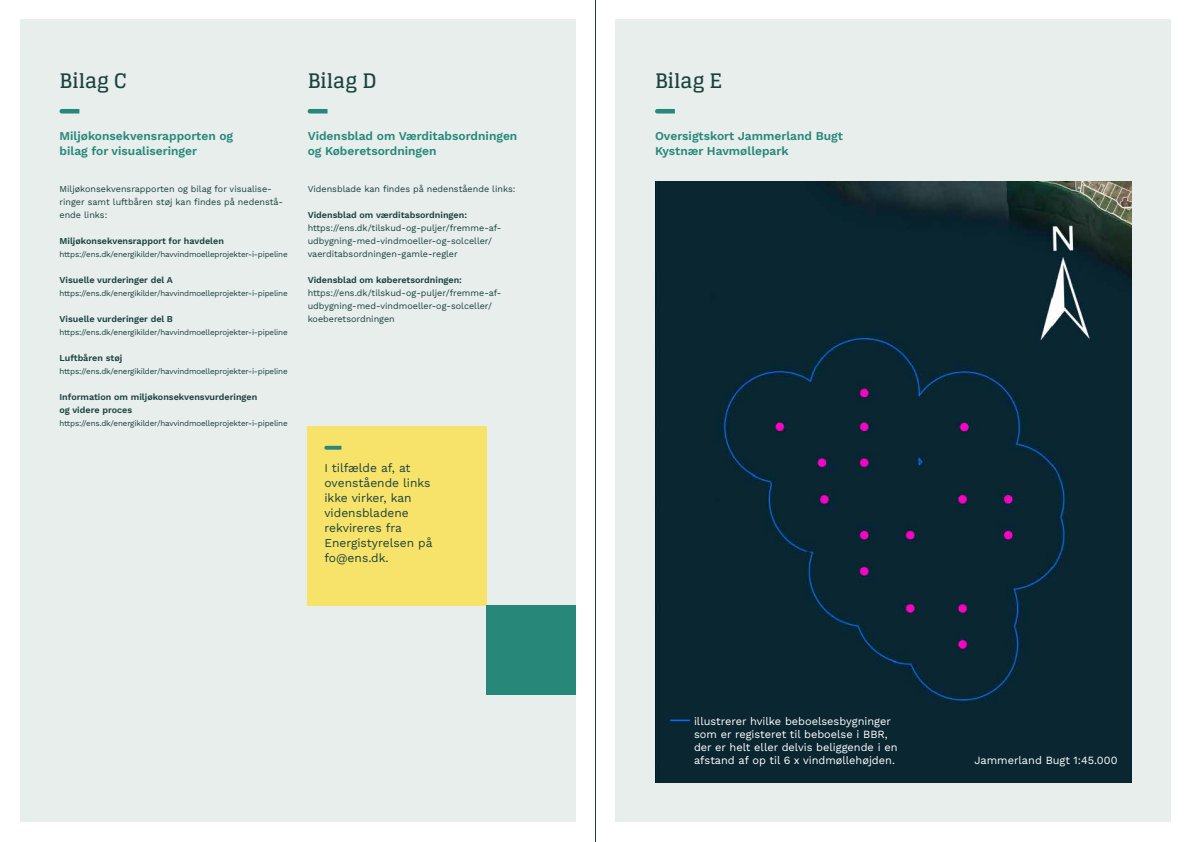
<style>
.page{position:relative;width:1191px;height:842px;background:#fff}
.page>*{position:absolute;margin:0;border:0;box-sizing:border-box;transform-origin:0 0}
.t1{font:700 20px "Glegoo";letter-spacing:-.005em;color:#1a423d}
.t2{font:600 12px/15px "Work Sans";color:#27887a}
.t3{font:12px/15px "Work Sans";color:#1a423d}
.t4{font:11px/13px "Work Sans";color:#fff}
.t5{font:9px/13px "Work Sans";color:#1a423d}
.t6{font:600 9px/13px "Work Sans";color:#1a423d}
.t7{font:8px "Work Sans";letter-spacing:-.02em;color:#1a423d}
</style>
<div class="page">
<div style="left:20px;top:20px;width:555px;height:802px;background:#e7eeec"></div>
<div style="left:615px;top:20px;width:556px;height:802px;background:#e7eeec"></div>
<img style="left:655px;top:182px;width:476px;height:600px">
<hr style="left:595px;top:0;width:1px;height:842px;background:#1a423d">
<svg style="left:60px;top:109px;width:19px;height:4px"></svg>
<svg style="left:308px;top:109px;width:19px;height:4px"></svg>
<div style="left:308px;top:426px;width:179px;height:179px;background:#f8e36a"></div>
<div style="left:487px;top:605px;width:89px;height:89px;background:#27887a"></div>
<svg style="left:324px;top:446px;width:17px;height:4px"></svg>
<svg style="left:655px;top:109px;width:20px;height:4px"></svg>
<svg style="left:670px;top:720px;width:20px;height:1px"></svg>
<h1 class="t1" style="left:60px;top:69px;width:69px">Bilag C</h1>
<h1 class="t1" style="left:308px;top:69px;width:70px">Bilag D</h1>
<h2 class="t2" style="left:60px;top:128px;width:175px">Miljøkonsekvensrapporten og bilag for visualiseringer</h2>
<h2 class="t2" style="left:308px;top:128px;width:211px">Vidensblad om Værditabsordningen og Køberetsordningen</h2>
<p class="t5" style="left:60px;top:182px;width:225px">Miljøkonsekvensrapporten og bilag for visualise&shy;ringer samt luftbåren støj kan findes på nedenstå&shy;ende links:</p>
<p class="t6" style="left:60px;top:234px;width:166px">Miljøkonsekvensrapport for havdelen</p>
<p class="t7" style="left:60px;top:248px;width:230px">https://ens.dk/energikilder/havvindmoelleprojekter-i-pipeline</p>
<p class="t6" style="left:60px;top:273px;width:115px">Visuelle vurderinger del A</p>
<p class="t7" style="left:60px;top:287px;width:230px">https://ens.dk/energikilder/havvindmoelleprojekter-i-pipeline</p>
<p class="t6" style="left:60px;top:312px;width:115px">Visuelle vurderinger del B</p>
<p class="t7" style="left:60px;top:326px;width:230px">https://ens.dk/energikilder/havvindmoelleprojekter-i-pipeline</p>
<p class="t6" style="left:60px;top:351px;width:64px">Luftbåren støj</p>
<p class="t7" style="left:60px;top:365px;width:230px">https://ens.dk/energikilder/havvindmoelleprojekter-i-pipeline</p>
<p class="t6" style="left:60px;top:390px;width:199px">Information om miljøkonsekvensvurderingen og videre proces</p>
<p class="t7" style="left:60px;top:417px;width:230px">https://ens.dk/energikilder/havvindmoelleprojekter-i-pipeline</p>
<p class="t5" style="left:308px;top:182px;width:209px">Vidensblade kan findes på nedenstående links:</p>
<p class="t6" style="left:308px;top:208px;width:161px">Vidensblad om værditabsordningen:</p>
<p class="t5" style="left:308px;top:221px;width:195px">https://ens.dk/tilskud-og-puljer/fremme-af&shy;udbygning-med-vindmoeller-og-solceller/ vaerditabsordningen-gamle-regler</p>
<p class="t6" style="left:308px;top:273px;width:156px">Vidensblad om køberetsordningen:</p>
<p class="t5" style="left:308px;top:286px;width:195px">https://ens.dk/tilskud-og-puljer/fremme-af&shy;udbygning-med-vindmoeller-og-solceller/ koeberetsordningen</p>
<h2 class="t3" style="left:324px;top:460px;width:110px">I tilfælde af, at ovenstående links ikke virker, kan vidensbladene rekvireres fra<br>Energistyrelsen på fo@ens.dk.</h2>
<h1 class="t1" style="left:655px;top:69px;width:69px">Bilag E</h1>
<h2 class="t2" style="left:655px;top:128px;width:189px">Oversigtskort Jammerland Bugt<br>Kystnær Havmøllepark</h2>
<p class="t4" style="left:694px;top:714px;width:205px">illustrerer hvilke beboelsesbygninger som er registeret til beboelse i BBR, der er helt eller delvis beliggende i en afstand af op til 6 x vindmøllehøjden.</p>
<p class="t4" style="left:974px;top:753px;width:144px">Jammerland Bugt 1:45.000</p>
</div>
